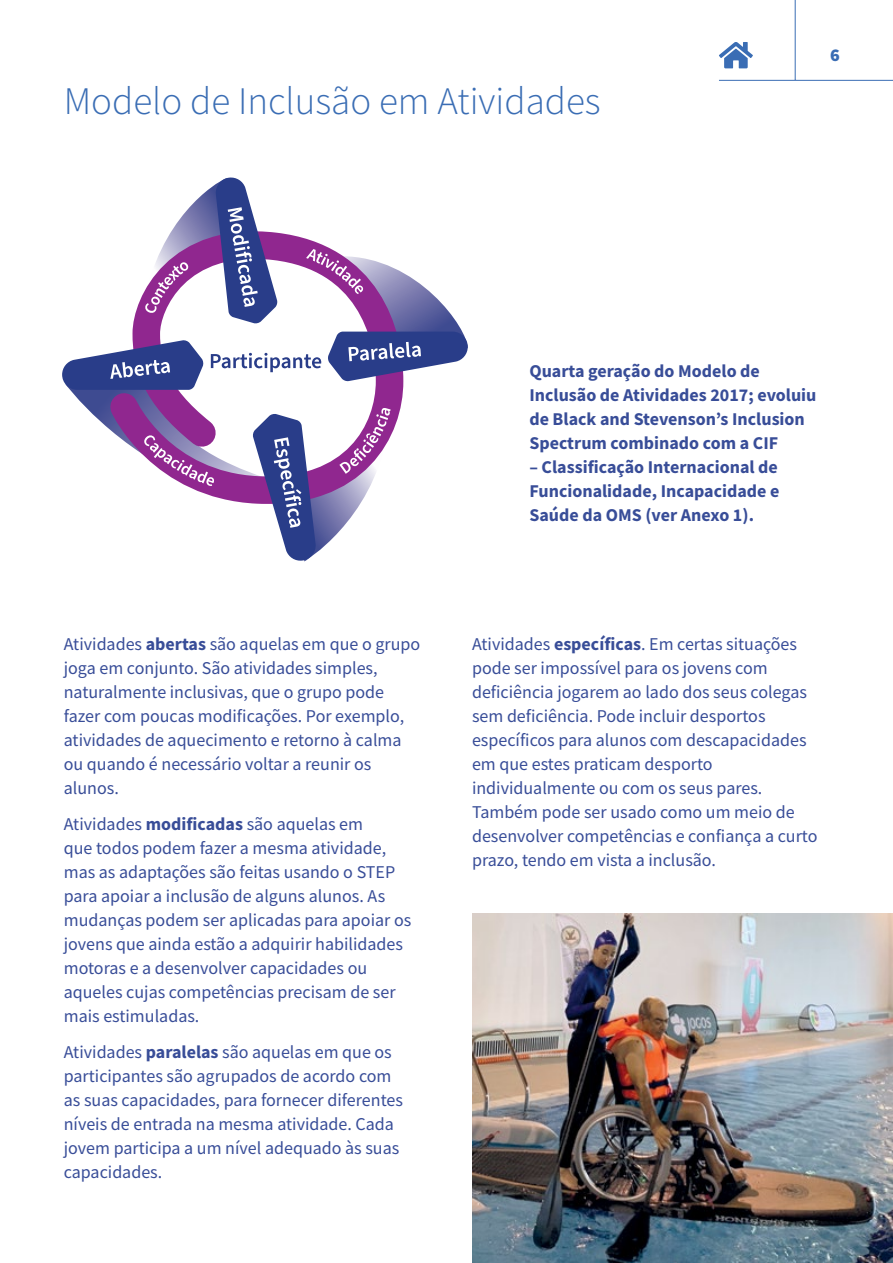
<style>
.page{position:relative;width:893px;height:1263px;background:#fff}
.page>*{position:absolute;margin:0;border:0;box-sizing:border-box;transform-origin:0 0}
.t1{font:300 39px "Source Sans Pro";color:#3a6db4}
.t2{font:18px/24px "Source Sans Pro";color:#384d98}
.t3{font:700 18px/24px "Source Sans Pro";color:#384d98}
.t4{font:900 18px "Source Sans Pro";color:#3a6db4}
.s1{font-weight:700}
</style>
<div class="page">
<hr style="left:795px;top:0;width:1px;height:80px;background:#3a6db4">
<hr style="left:719px;top:80px;width:174px;height:1px;background:#3a6db4">
<svg style="left:719px;top:42px;width:34px;height:26px"></svg>
<svg style="left:62px;top:177px;width:406px;height:384px"></svg>
<img style="left:472px;top:913px;width:421px;height:350px">
<h1 class="t1" style="left:64px;top:77px;width:538px">Modelo de Inclusão em Atividades</h1>
<p class="t4" style="left:830px;top:43px;width:11px">6</p>
<p class="t2" style="left:64px;top:632px;width:358px">Atividades <span class="s1">abertas</span> são aquelas em que o grupo joga em conjunto. São atividades simples, naturalmente inclusivas, que o grupo pode fazer com poucas modificações. Por exemplo, atividades de aquecimento e retorno à calma ou quando é necessário voltar a reunir os alunos.</p>
<p class="t2" style="left:64px;top:812px;width:349px">Atividades <span class="s1">modificadas</span> são aquelas em<br>que todos podem fazer a mesma atividade, mas as adaptações são feitas usando o STEP para apoiar a inclusão de alguns alunos. As mudanças podem ser aplicadas para apoiar os jovens que ainda estão a adquirir habilidades motoras e a desenvolver capacidades ou aqueles cujas competências precisam de ser mais estimuladas.</p>
<p class="t2" style="left:64px;top:1040px;width:341px">Atividades <span class="s1">paralelas</span> são aquelas em que os participantes são agrupados de acordo com as suas capacidades, para fornecer diferentes níveis de entrada na mesma atividade. Cada jovem participa a um nível adequado às suas capacidades.</p>
<p class="t3" style="left:529px;top:359px;width:289px">Quarta geração do Modelo de<br>Inclusão de Atividades 2017; evoluiu de Black and Stevenson’s Inclusion<br>Spectrum combinado com a CIF</p>
<p class="t3" style="left:529px;top:455px;width:252px;text-align:justify">– Classificação Internacional de Funcionalidade, Incapacidade e Saúde da OMS (ver Anexo 1).</p>
<p class="t2" style="left:472px;top:632px;width:347px">Atividades <span class="s1">específicas</span>. Em certas situações pode ser impossível para os jovens com deficiência jogarem ao lado dos seus colegas sem deficiência. Pode incluir desportos específicos para alunos com descapacidades em que estes praticam desporto individualmente ou com os seus pares.<br>Também pode ser usado como um meio de desenvolver competências e confiança a curto prazo, tendo em vista a inclusão.</p>
</div>
